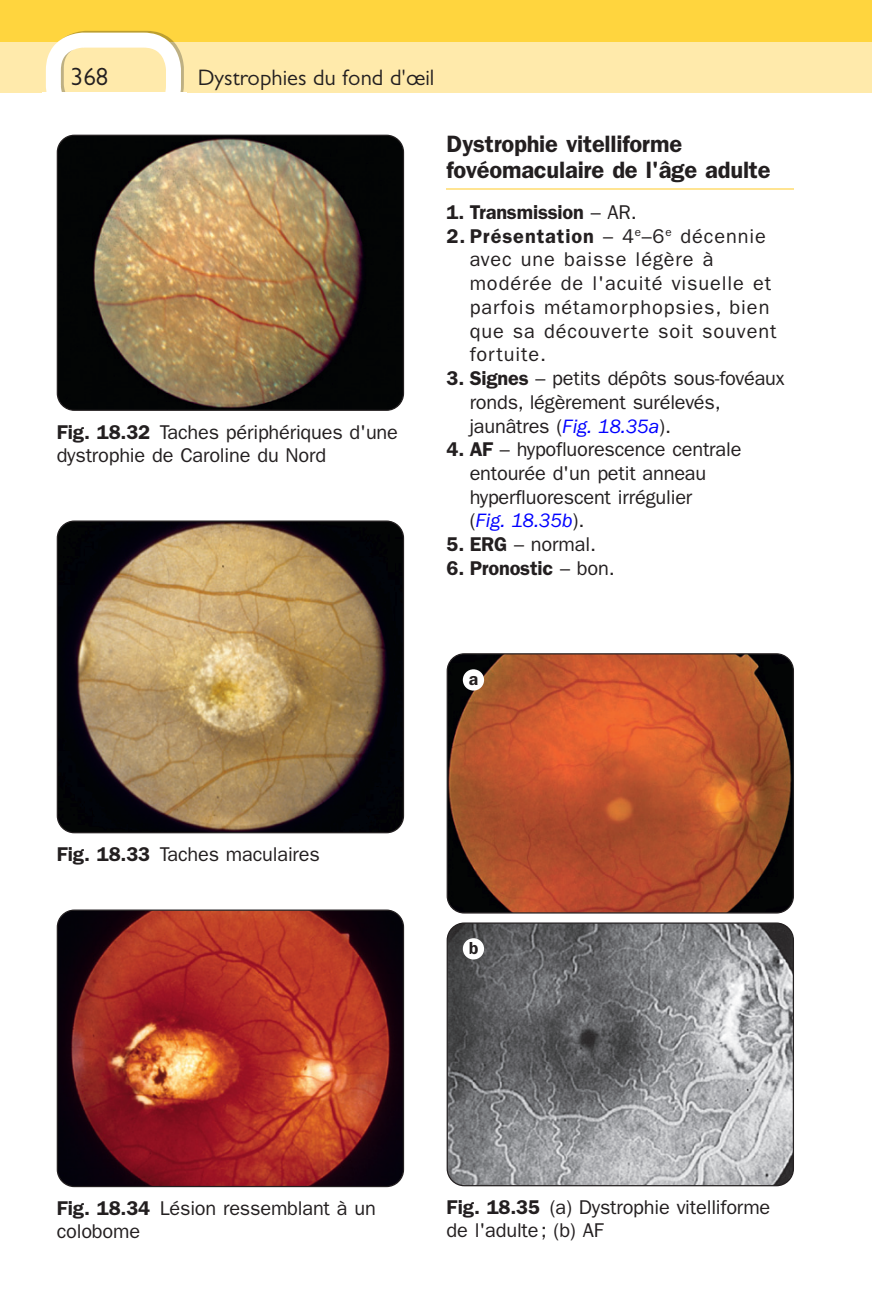
<style>
.page{position:relative;width:872px;height:1304px;background:#fff}
.page>*{position:absolute;margin:0;border:0;box-sizing:border-box;transform-origin:0 0}
.t1{font:25px "Gill Sans";color:#231f20}
.t2{font:600 23.75px/25.8px "Franklin Gothic";letter-spacing:-.01em;color:#231f20}
.t3{font:22.5px "Gill Sans";color:#231f20}
.t4{font:20px/23.8px "Franklin Gothic";letter-spacing:-.01em;color:#231f20}
.t5{font:20px/23.8px "Franklin Gothic";letter-spacing:.045em;color:#231f20}
.t6{font:600 20px "Franklin Gothic";letter-spacing:-.01em;color:#231f20}
.t7{font:600 17.5px "Franklin Gothic";color:#231f20}
.s1{font-weight:600}
.s2{font-weight:400}
.s3{font-style:italic;color:#00f}
</style>
<div class="page">
<div style="left:0;top:0;width:872px;height:92px;background:#ffd53e"></div>
<div style="left:0;top:42px;width:872px;height:50px;background:#ffeaab"></div>
<svg style="left:46px;top:31px;width:138px;height:61px"></svg>
<hr style="left:446px;top:188px;width:348px;height:2px;background:#ffe492">
<img style="left:57px;top:522px;width:346px;height:311px">
<div style="left:57px;top:520px;width:347px;height:313px;border:1px solid #231f20;border-radius:17px"></div>
<img style="left:57px;top:910px;width:346px;height:277px">
<div style="left:57px;top:910px;width:347px;height:277px;border:1px solid #231f20;border-radius:17px"></div>
<img style="left:448px;top:655px;width:344px;height:257px">
<div style="left:446px;top:653px;width:348px;height:261px;border:1px solid #231f20;border-radius:17px"></div>
<img style="left:448px;top:924px;width:345px;height:262px">
<div style="left:446px;top:922px;width:348px;height:264px;border:1px solid #231f20;border-radius:17px"></div>
<div style="left:463px;top:669px;width:21px;height:22px;background:#fff;border-radius:50%"></div>
<div style="left:463px;top:938px;width:21px;height:21px;background:#fff;border-radius:50%"></div>
<img style="left:57px;top:135px;width:346px;height:275px">
<div style="left:57px;top:135px;width:347px;height:276px;border:1px solid #231f20;border-radius:17px"></div>
<p class="t1" style="left:71px;top:62px;width:39px">368</p>
<p class="t3" style="left:198px;top:65px;width:238px">Dystrophies du fond d'œil</p>
<p class="t4" style="left:57px;top:421px;width:343px;line-height:22.5px"><span class="s1">Fig. 18.32</span> Taches périphériques d'une dystrophie de Caroline du Nord</p>
<p class="t2" style="left:446px;top:131px;width:325px">Dystrophie vitelliforme fovéomaculaire de l'âge adulte</p>
<p class="t6" style="left:446px;top:200px;width:192px">1. Transmission <span class="s2">– AR.</span></p>
<p class="t5" style="left:469px;top:224px;width:308px;text-indent:-23px"><span class="s1">2. Présentation</span> – 4 <sup>e</sup>–6 <sup>e</sup> décennie avec une baisse légère à modérée de l'acuité visuelle et parfois métamorphopsies, bien que sa découverte soit souvent fortuite.</p>
<p class="t4" style="left:469px;top:367px;width:316px;text-indent:-23px"><span class="s1">3. Signes</span> – petits dépôts sous-fovéaux ronds, légèrement surélevés, jaunâtres ( <span class="s3">Fig. 18.35a</span> ).</p>
<p class="t4" style="left:470px;top:438px;width:273px;text-indent:-23px"><span class="s1">4. AF</span> – hypofluorescence centrale entourée d'un petit anneau hyperfluorescent irrégulier<br>( <span class="s3">Fig. 18.35b</span> ).</p>
<p class="t4" style="left:446px;top:533px;width:151px"><span class="s1">5. ERG</span> – normal.</p>
<p class="t6" style="left:446px;top:556px;width:170px">6. Pronostic <span class="s2">– bon.</span></p>
<p class="t7" style="left:469px;top:669px;width:11px">a</p>
<p class="t4" style="left:57px;top:843px;width:264px"><span class="s1">Fig. 18.33</span> Taches maculaires</p>
<p class="t7" style="left:469px;top:938px;width:11px">b</p>
<p class="t4" style="left:57px;top:1197px;width:320px;line-height:22.5px"><span class="s1">Fig. 18.34</span> Lésion ressemblant à un colobome</p>
<p class="t4" style="left:446px;top:1197px;width:325px;line-height:22.5px"><span class="s1">Fig. 18.35</span> (a) Dystrophie vitelliforme de l'adulte ; (b) AF</p>
</div>
